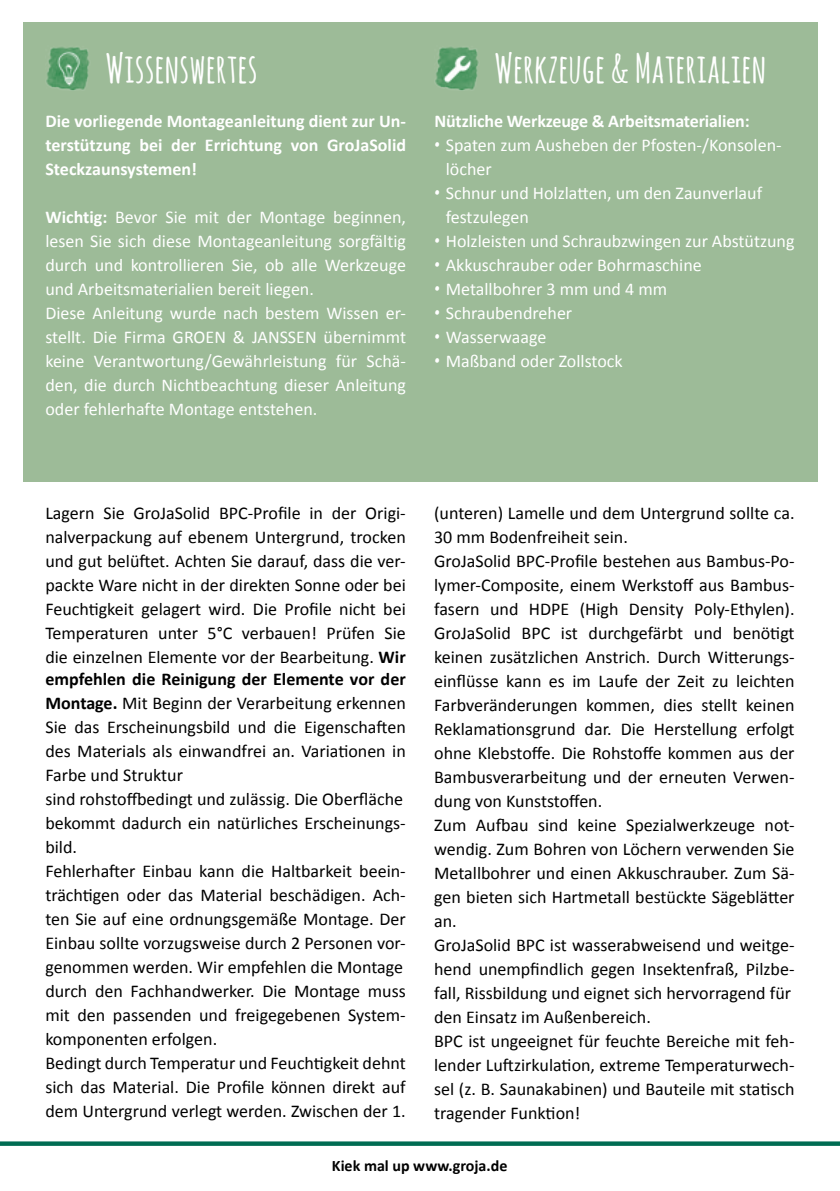
<style>
.page{position:relative;width:840px;height:1191px;background:#fff}
.page>*{position:absolute;margin:0;border:0;box-sizing:border-box;transform-origin:0 0}
.t1{font:700 40px "Amatic SC";color:#fff}
.t2{font:18px/24px "Calibri";color:#000}
.t3{font:18px/24px "Calibri";color:#fff}
.t4{font:700 18px/24px "Calibri";letter-spacing:-.01em;color:#fff;text-align:justify}
.t5{font:700 16px "Calibri";color:#000}
.s1{font-weight:700}
.s2{font-family:"Amatic SC";font-weight:700}
</style>
<div class="page">
<svg style="left:0;top:1141px;width:839px;height:4px;background:#1b7b64"></svg>
<div style="left:23px;top:23px;width:793px;height:459px;background:#9dbb98"></div>
<img style="left:46px;top:47px;width:44px;height:43px">
<img style="left:435px;top:47px;width:44px;height:43px">
<h1 class="t1" style="left:105px;top:40px;width:153px">Wissenswertes</h1>
<h1 class="t1" style="left:494px;top:40px;width:273px">Werkzeuge &amp; Materialien</h1>
<p class="t4" style="left:45px;top:109px;width:362px">Die vorliegende Montageanleitung dient zur Un&shy;terstützung bei der Errichtung von GroJaSolid Steckzaunsystemen!</p>
<p class="t3" style="left:45px;top:205px;width:362px"><span class="s1">Wichtig:</span> Bevor Sie mit der Montage beginnen, lesen Sie sich diese Montageanleitung sorgfältig durch und kontrollieren Sie, ob alle Werkzeuge und Arbeitsmaterialien bereit liegen.<br>Diese Anleitung wurde nach bestem Wissen er&shy;stellt. Die Firma GROEN &amp; JANSSEN übernimmt keine Verantwortung/Gewährleistung für Schä&shy;den, die durch Nichtbeachtung dieser Anleitung oder fehlerhafte Montage entstehen.</p>
<p class="t4" style="left:434px;top:109px;width:316px">Nützliche Werkzeuge &amp; Arbeitsmaterialien:</p>
<p class="t3" style="left:445px;top:133px;width:337px;text-indent:-11px"><span class="s2">•</span> Spaten zum Ausheben der Pfosten-/Konsolen&shy;löcher</p>
<p class="t3" style="left:445px;top:181px;width:318px;text-indent:-11px"><span class="s2">•</span> Schnur und Holzlatten, um den Zaunverlauf festzulegen</p>
<p class="t3" style="left:434px;top:229px;width:361px"><span class="s2">•</span> Holzleisten und Schraubzwingen zur Abstützung</p>
<p class="t3" style="left:434px;top:253px;width:269px"><span class="s2">•</span> Akkuschrauber oder Bohrmaschine</p>
<p class="t3" style="left:434px;top:277px;width:234px"><span class="s2">•</span> Metallbohrer 3 mm und 4 mm</p>
<p class="t3" style="left:434px;top:301px;width:139px"><span class="s2">•</span> Schraubendreher</p>
<p class="t3" style="left:434px;top:325px;width:113px"><span class="s2">•</span> Wasserwaage</p>
<p class="t3" style="left:434px;top:349px;width:190px"><span class="s2">•</span> Maßband oder Zollstock</p>
<p class="t2" style="left:45px;top:501px;width:362px;text-align:justify">Lagern Sie GroJaSolid BPC-Profile in der Origi&shy;nalverpackung auf ebenem Untergrund, trocken und gut belüftet. Achten Sie darauf, dass die ver&shy;packte Ware nicht in der direkten Sonne oder bei Feuchtigkeit gelagert wird. Die Profile nicht bei Temperaturen unter 5°C verbauen! Prüfen Sie die einzelnen Elemente vor der Bearbeitung. <span class="s1">Wir</span></p>
<p class="t2" style="left:45px;top:667px;width:362px"><span class="s1">empfehlen die Reinigung der Elemente vor der Montage.</span> Mit Beginn der Verarbeitung erkennen Sie das Erscheinungsbild und die Eigenschaften des Materials als einwandfrei an. Variationen in Farbe und Struktur<br>sind rohstoffbedingt und zulässig. Die Oberfläche bekommt dadurch ein natürliches Erscheinungs&shy;bild.<br>Fehlerhafter Einbau kann die Haltbarkeit beein&shy;trächtigen oder das Material beschädigen. Ach&shy;ten Sie auf eine ordnungsgemäße Montage. Der Einbau sollte vorzugsweise durch 2 Personen vor&shy;genommen werden. Wir empfehlen die Montage durch den Fachhandwerker. Die Montage muss mit den passenden und freigegebenen System&shy;komponenten erfolgen.<br>Bedingt durch Temperatur und Feuchtigkeit dehnt sich das Material. Die Profile können direkt auf dem Untergrund verlegt werden. Zwischen der 1.</p>
<p class="t2" style="left:434px;top:501px;width:362px">(unteren) Lamelle und dem Untergrund sollte ca.<br>30 mm Bodenfreiheit sein.<br>GroJaSolid BPC-Profile bestehen aus Bambus-Po&shy;lymer-Composite, einem Werkstoff aus Bambus&shy;fasern und HDPE (High Density Poly-Ethylen).<br>GroJaSolid BPC ist durchgefärbt und benötigt keinen zusätzlichen Anstrich. Durch Witterungs&shy;einflüsse kann es im Laufe der Zeit zu leichten Farbveränderungen kommen, dies stellt keinen Reklamationsgrund dar. Die Herstellung erfolgt ohne Klebstoffe. Die Rohstoffe kommen aus der Bambusverarbeitung und der erneuten Verwen&shy;dung von Kunststoffen.<br>Zum Aufbau sind keine Spezialwerkzeuge not&shy;wendig. Zum Bohren von Löchern verwenden Sie Metallbohrer und einen Akkuschrauber. Zum Sä&shy;gen bieten sich Hartmetall bestückte Sägeblätter an.<br>GroJaSolid BPC ist wasserabweisend und weitge&shy;hend unempfindlich gegen Insektenfraß, Pilzbe&shy;fall, Rissbildung und eignet sich hervorragend für den Einsatz im Außenbereich.<br>BPC ist ungeeignet für feuchte Bereiche mit feh&shy;lender Luftzirkulation, extreme Temperaturwech&shy;sel (z. B. Saunakabinen) und Bauteile mit statisch tragender Funktion!</p>
<p class="t5" style="left:332px;top:1155px;width:177px">Kiek mal up www.groja.de</p>
</div>
